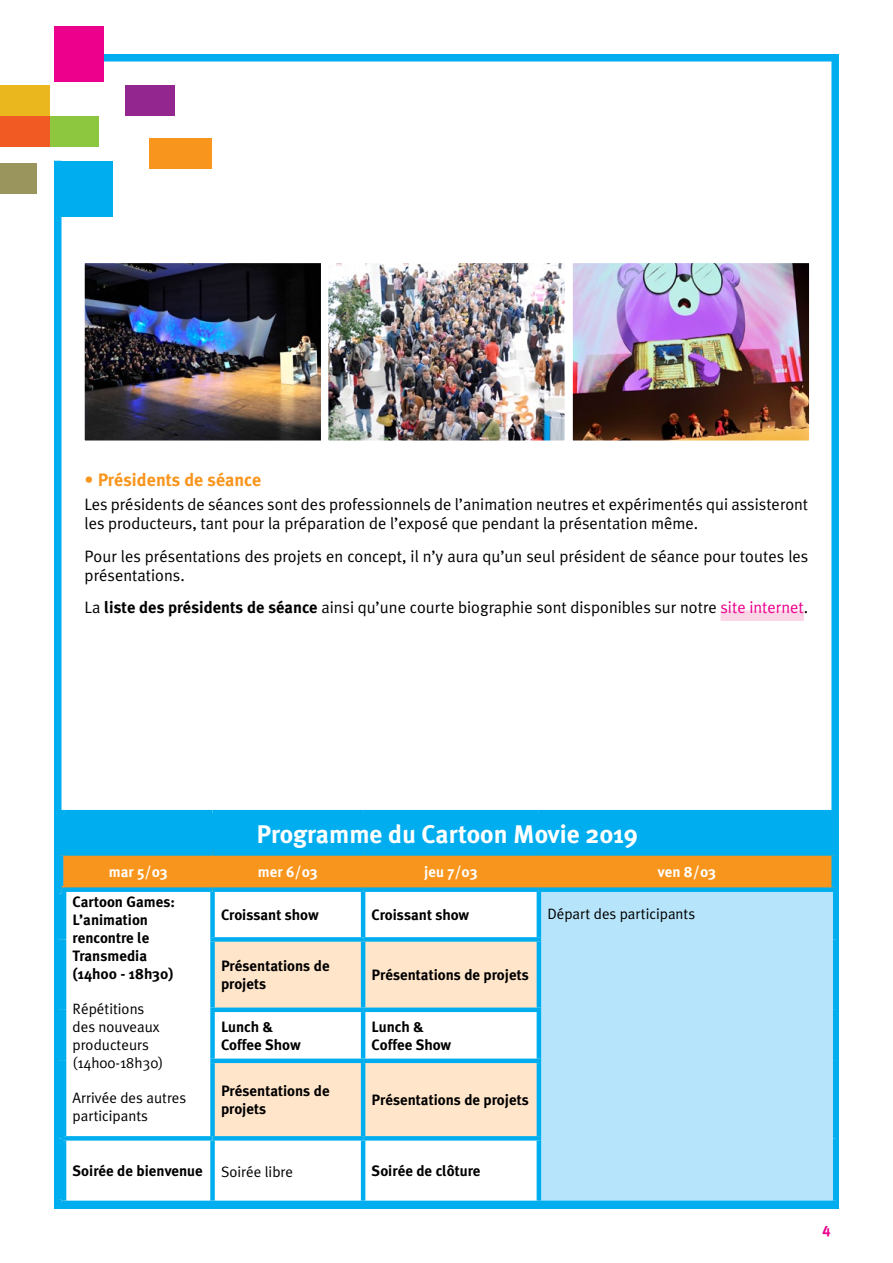
<style>
.page{position:relative;width:893px;height:1263px;background:#fff}
.page>*{position:absolute;margin:0;border:0;box-sizing:border-box;transform-origin:0 0}
.t1{font:700 25.5px "Meta Plus";color:#fff}
.t2{font:700 18px "Meta Plus";color:#f8951d}
.t3{font:16.5px/19.5px "Meta Plus Normal";color:#000}
.t4{font:700 15px/18px "Meta Plus";color:#000}
.t5{font:15px/18px "Meta Plus Normal";color:#000}
.t6{font:700 15px "Meta Plus";color:#fff}
.t7{font:15px "Meta Plus Bold Caps";color:#ec008c}
.s1{font-family:"Meta Plus";font-weight:700}
.s2{color:#ec008c}
.s3{font-family:"Meta Plus Normal";font-weight:400}
</style>
<div class="page">
<div style="left:125px;top:86px;width:49px;height:30px;background:#93278f"></div>
<div style="left:0;top:163px;width:37px;height:31px;background:#9a955d"></div>
<div style="left:0;top:86px;width:49px;height:30px;background:#ebb71f"></div>
<div style="left:49px;top:116px;width:50px;height:30px;background:#8dc63f"></div>
<div style="left:150px;top:138px;width:62px;height:30px;background:#f8951d"></div>
<div style="left:54px;top:161px;width:59px;height:56px;background:#00aeef"></div>
<div style="left:0;top:116px;width:49px;height:30px;background:#f15a22"></div>
<div style="left:54px;top:161px;width:8px;height:1048px;background:#00aeef"></div>
<div style="left:831px;top:54px;width:8px;height:1155px;background:#00aeef"></div>
<div style="left:54px;top:1201px;width:785px;height:8px;background:#00aeef"></div>
<div style="left:99px;top:54px;width:740px;height:8px;background:#00aeef"></div>
<div style="left:54px;top:26px;width:49px;height:56px;background:#ec008c"></div>
<div style="left:720px;top:610px;width:84px;height:11px;background:#fad5e6"></div>
<img style="left:84px;top:263px;width:235px;height:178px">
<div style="left:60px;top:814px;width:775px;height:38px;background:#00aeef"></div>
<svg style="left:62px;top:856px;width:2px;height:31px"></svg>
<div style="left:64px;top:852px;width:149px;height:38px;background:#f8951d"></div>
<div style="left:213px;top:856px;width:618px;height:31px;background:#f8951d"></div>
<div style="left:539px;top:890px;width:296px;height:313px;background:#b6e4fa"></div>
<svg style="left:215px;top:942px;width:322px;height:194px;fill:#ffe6cb"></svg>
<div style="left:56px;top:810px;width:8px;height:7px;background:#00aeef"></div>
<div style="left:64px;top:810px;width:149px;height:7px;background:#00aeef"></div>
<div style="left:213px;top:810px;width:150px;height:7px;background:#00aeef"></div>
<div style="left:363px;top:810px;width:176px;height:7px;background:#00aeef"></div>
<div style="left:539px;top:810px;width:300px;height:7px;background:#00aeef"></div>
<div style="left:56px;top:848px;width:8px;height:8px;background:#00aeef"></div>
<div style="left:56px;top:856px;width:7px;height:30px;background:#00aeef"></div>
<div style="left:64px;top:848px;width:149px;height:8px;background:#00aeef"></div>
<div style="left:213px;top:848px;width:150px;height:8px;background:#00aeef"></div>
<div style="left:363px;top:848px;width:176px;height:8px;background:#00aeef"></div>
<div style="left:539px;top:848px;width:300px;height:8px;background:#00aeef"></div>
<div style="left:213px;top:887px;width:150px;height:5px;background:#00aeef"></div>
<div style="left:363px;top:887px;width:176px;height:5px;background:#00aeef"></div>
<hr style="left:361px;top:892px;width:4px;height:45px;background:#00aeef">
<div style="left:539px;top:887px;width:298px;height:5px;background:#00aeef"></div>
<hr style="left:537px;top:892px;width:4px;height:45px;background:#00aeef">
<hr style="left:833px;top:892px;width:4px;height:47px;background:#00aeef">
<div style="left:210px;top:937px;width:153px;height:5px;background:#00aeef"></div>
<div style="left:363px;top:937px;width:178px;height:5px;background:#00aeef"></div>
<hr style="left:361px;top:942px;width:4px;height:65px;background:#00aeef">
<hr style="left:537px;top:942px;width:4px;height:65px;background:#00aeef">
<hr style="left:833px;top:939px;width:4px;height:71px;background:#00aeef">
<div style="left:210px;top:1007px;width:153px;height:5px;background:#00aeef"></div>
<div style="left:363px;top:1007px;width:178px;height:5px;background:#00aeef"></div>
<hr style="left:361px;top:1012px;width:4px;height:46px;background:#00aeef">
<hr style="left:537px;top:1012px;width:4px;height:46px;background:#00aeef">
<hr style="left:833px;top:1010px;width:4px;height:51px;background:#00aeef">
<div style="left:210px;top:1058px;width:153px;height:5px;background:#00aeef"></div>
<div style="left:363px;top:1058px;width:178px;height:5px;background:#00aeef"></div>
<hr style="left:361px;top:1063px;width:4px;height:73px;background:#00aeef">
<hr style="left:537px;top:1063px;width:4px;height:73px;background:#00aeef">
<hr style="left:833px;top:1061px;width:4px;height:77px;background:#00aeef">
<svg style="left:213px;top:1136px;width:150px;height:4px"></svg>
<svg style="left:363px;top:1136px;width:178px;height:4px"></svg>
<hr style="left:361px;top:1140px;width:4px;height:60px;background:#00aeef">
<hr style="left:537px;top:1140px;width:4px;height:60px;background:#00aeef">
<hr style="left:833px;top:1138px;width:4px;height:62px;background:#00aeef">
<div style="left:213px;top:1200px;width:150px;height:5px;background:#00aeef"></div>
<div style="left:363px;top:1200px;width:176px;height:5px;background:#00aeef"></div>
<div style="left:539px;top:1200px;width:298px;height:5px;background:#00aeef"></div>
<div style="left:62px;top:887px;width:151px;height:5px;background:#00aeef"></div>
<hr style="left:62px;top:892px;width:4px;height:47px;background:#00aeef">
<div style="left:210px;top:892px;width:5px;height:45px;background:#00aeef"></div>
<hr style="left:62px;top:939px;width:4px;height:71px;background:#00aeef">
<div style="left:210px;top:942px;width:5px;height:65px;background:#00aeef"></div>
<hr style="left:62px;top:1010px;width:4px;height:51px;background:#00aeef">
<div style="left:210px;top:1012px;width:5px;height:46px;background:#00aeef"></div>
<hr style="left:62px;top:1061px;width:4px;height:75px;background:#00aeef">
<div style="left:210px;top:1063px;width:5px;height:73px;background:#00aeef"></div>
<svg style="left:62px;top:1136px;width:151px;height:4px"></svg>
<hr style="left:62px;top:1140px;width:4px;height:60px;background:#00aeef">
<div style="left:210px;top:1140px;width:5px;height:60px;background:#00aeef"></div>
<div style="left:62px;top:1200px;width:151px;height:5px;background:#00aeef"></div>
<img style="left:319px;top:263px;width:245px;height:178px">
<img style="left:564px;top:263px;width:246px;height:178px">
<p class="t2" style="left:85px;top:469px;width:178px">• Présidents de séance</p>
<p class="t3" style="left:85px;top:494px;width:725px">Les présidents de séances sont des professionnels de l’animation neutres et expérimentés qui assisteront les producteurs, tant pour la préparation de l’exposé que pendant la présentation même.</p>
<p class="t3" style="left:85px;top:546px;width:725px">Pour les présentations des projets en concept, il n’y aura qu’un seul président de séance pour toutes les présentations.</p>
<p class="t3" style="left:85px;top:598px;width:725px">La <span class="s1">liste des présidents de séance</span> ainsi qu’une courte biographie sont disponibles sur notre <span class="s2">site internet</span>.</p>
<h1 class="t1" style="left:256px;top:819px;width:383px">Programme du Cartoon Movie 2019</h1>
<p class="t6" style="left:109px;top:863px;width:60px">mar 5/03</p>
<p class="t6" style="left:258px;top:863px;width:61px">mer 6/03</p>
<p class="t6" style="left:424px;top:863px;width:55px">jeu 7/03</p>
<p class="t6" style="left:658px;top:863px;width:60px">ven 8/03</p>
<p class="t4" style="left:73px;top:893px;width:104px">Cartoon Games:<br>L’animation rencontre le<br>Transmedia (14h00 - 18h30)</p>
<p class="t5" style="left:73px;top:1000px;width:92px">Répétitions des nouveaux producteurs (14h00-18h30)</p>
<p class="t5" style="left:73px;top:1089px;width:115px">Arrivée des autres participants</p>
<p class="t4" style="left:221px;top:906px;width:99px">Croissant show</p>
<p class="t4" style="left:372px;top:906px;width:99px">Croissant show</p>
<p class="t5" style="left:547px;top:904px;width:149px">Départ des participants</p>
<p class="t4" style="left:221px;top:957px;width:110px">Présentations de projets</p>
<p class="t4" style="left:372px;top:966px;width:159px">Présentations de projets</p>
<p class="t4" style="left:221px;top:1018px;width:81px">Lunch &amp;<br>Coffee Show</p>
<p class="t4" style="left:372px;top:1018px;width:81px">Lunch &amp;<br>Coffee Show</p>
<p class="t4" style="left:221px;top:1082px;width:110px">Présentations de projets</p>
<p class="t4" style="left:372px;top:1091px;width:159px">Présentations de projets</p>
<p class="t4" style="left:73px;top:1162px;width:222px">Soirée de bienvenue <span class="s3">Soirée libre</span></p>
<p class="t4" style="left:372px;top:1162px;width:110px">Soirée de clôture</p>
<p class="t7" style="left:822px;top:1222px;width:10px">4</p>
</div>
